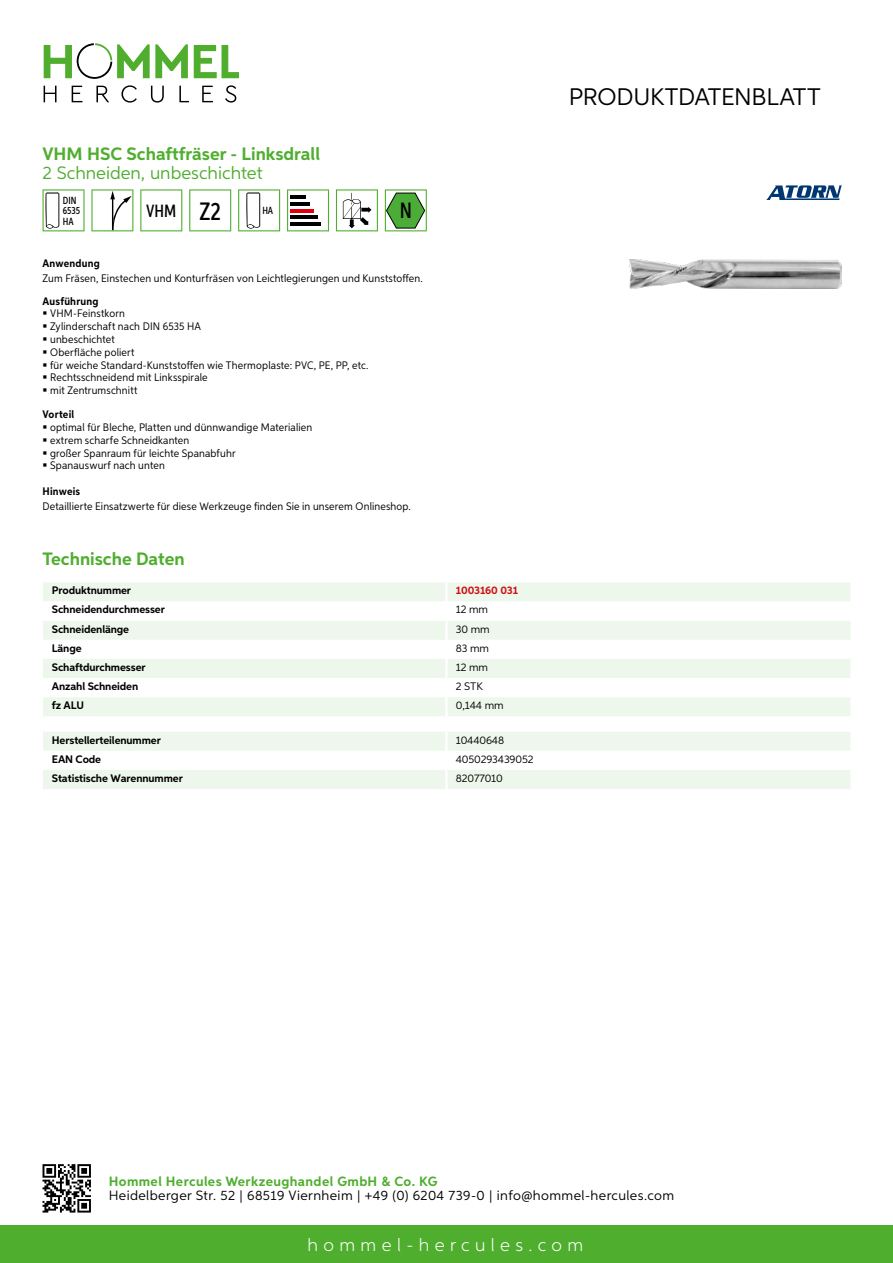
<style>
.page{position:relative;width:893px;height:1263px;background:#fff}
.page>*{position:absolute;margin:0;border:0;box-sizing:border-box;transform-origin:0 0}
.t1{font:24px "Aspira";letter-spacing:-.01em;color:#000}
.t2{font:500 22.2px "Aspira XX Nar";color:#000}
.t3{font:700 18px "Aspira";color:#50ae2f}
.t4{font:18px "Aspira";color:#50ae2f}
.t5{font:300 18px "Aspira";letter-spacing:.3em;color:#fff}
.t6{font:500 17.85px "Aspira XX Nar";color:#000}
.t7{font:13.5px "Aspira";letter-spacing:.03em;color:#000}
.t8{font:700 13.5px "Aspira";letter-spacing:.03em;color:#50ae2f}
.t9{font:10.95px/12.8px "Aspira Nar";letter-spacing:.015em;color:#000}
.t10{font:700 10.95px "Aspira";letter-spacing:-.01em;color:#000}
.t11{font:10.95px "Aspira";letter-spacing:-.01em;color:#000}
.t12{font:700 10.95px "Aspira Nar";letter-spacing:.02em;color:#000}
.t13{font:700 10.95px "Aspira";letter-spacing:-.01em;color:#cd1013}
.t14{font:500 10.35px/10.4px "Aspira XX Nar";color:#000}
.s1{font-size:25.2px}
</style>
<div class="page">
<div style="left:0;top:1226px;width:893px;height:37px;background:#50ae2f"></div>
<svg style="left:43px;top:1164px;width:48px;height:48px"></svg>
<svg style="left:194px;top:45px;width:45px;height:33px"></svg>
<svg style="left:44px;top:43px;width:144px;height:36px"></svg>
<svg style="left:44px;top:86px;width:13px;height:16px"></svg>
<svg style="left:72px;top:86px;width:10px;height:16px"></svg>
<svg style="left:96px;top:86px;width:13px;height:16px"></svg>
<svg style="left:121px;top:85px;width:16px;height:18px"></svg>
<svg style="left:151px;top:86px;width:13px;height:17px"></svg>
<svg style="left:179px;top:86px;width:10px;height:16px"></svg>
<svg style="left:202px;top:86px;width:11px;height:16px"></svg>
<svg style="left:225px;top:85px;width:11px;height:18px"></svg>
<div style="left:43px;top:582px;width:807px;height:134px;background:#eef7eb"></div>
<svg style="left:43px;top:601px;width:807px;height:96px"></svg>
<hr style="left:445px;top:582px;width:3px;height:19px;background:#fff">
<hr style="left:445px;top:601px;width:3px;height:20px;background:#fff">
<hr style="left:445px;top:621px;width:3px;height:19px;background:#fff">
<hr style="left:445px;top:640px;width:3px;height:19px;background:#fff">
<hr style="left:445px;top:659px;width:3px;height:19px;background:#fff">
<hr style="left:445px;top:678px;width:3px;height:19px;background:#fff">
<hr style="left:445px;top:697px;width:3px;height:19px;background:#fff">
<svg style="left:43px;top:732px;width:807px;height:57px"></svg>
<hr style="left:445px;top:770px;width:3px;height:19px;background:#fff">
<svg style="left:43px;top:189px;width:42px;height:42px"></svg>
<svg style="left:91px;top:189px;width:42px;height:42px"></svg>
<svg style="left:140px;top:189px;width:42px;height:42px"></svg>
<svg style="left:189px;top:189px;width:42px;height:42px"></svg>
<svg style="left:238px;top:189px;width:42px;height:42px"></svg>
<svg style="left:287px;top:189px;width:42px;height:42px"></svg>
<hr style="left:290px;top:196px;width:16px;height:3px;background:#000">
<hr style="left:290px;top:202px;width:20px;height:4px;background:#000">
<hr style="left:290px;top:209px;width:24px;height:3px;background:#e3000b">
<hr style="left:290px;top:216px;width:27px;height:3px;background:#000">
<hr style="left:290px;top:222px;width:31px;height:4px;background:#000">
<svg style="left:336px;top:189px;width:42px;height:42px"></svg>
<svg style="left:385px;top:189px;width:42px;height:42px"></svg>
<img style="left:629px;top:259px;width:213px;height:30px">
<svg style="left:766px;top:185px;width:76px;height:15px"></svg>
<h3 class="t3" style="left:43px;top:142px;width:279px">VHM HSC Schaftfräser - Linksdrall</h3>
<h3 class="t4" style="left:43px;top:162px;width:222px">2 Schneiden, unbeschichtet</h3>
<p class="t14" style="left:63px;top:195px;width:19px">DIN<br>6535<br>HA</p>
<h3 class="t6" style="left:146px;top:200px;width:76px">VHM <span class="s1">Z2</span></h3>
<p class="t14" style="left:262px;top:205px;width:12px">HA</p>
<h2 class="t2" style="left:400px;top:197px;width:14px">N</h2>
<p class="t12" style="left:43px;top:257px;width:59px">Anwendung</p>
<p class="t9" style="left:43px;top:272px;width:382px">Zum Fräsen, Einstechen und Konturfräsen von Leichtlegierungen und Kunststoffen.</p>
<p class="t12" style="left:43px;top:294px;width:58px">Ausführung</p>
<p class="t9" style="left:50px;top:307px;width:320px">VHM-Feinstkorn<br>Zylinderschaft nach DIN 6535 HA<br>unbeschichtet<br>Oberfläche poliert<br>für weiche Standard-Kunststoffen wie Thermoplaste: PVC, PE, PP, etc.<br>Rechtsschneidend mit Linksspirale<br>mit Zentrumschnitt</p>
<p class="t12" style="left:43px;top:408px;width:33px">Vorteil</p>
<p class="t9" style="left:50px;top:421px;width:264px">optimal für Bleche, Platten und dünnwandige Materialien extrem scharfe Schneidkanten<br>großer Spanraum für leichte Spanabfuhr<br>Spanauswurf nach unten</p>
<p class="t12" style="left:43px;top:484px;width:39px">Hinweis</p>
<p class="t9" style="left:43px;top:499px;width:370px">Detaillierte Einsatzwerte für diese Werkzeuge finden Sie in unserem Onlineshop.</p>
<h3 class="t3" style="left:43px;top:548px;width:144px">Technische Daten</h3>
<p class="t10" style="left:52px;top:584px;width:81px">Produktnummer</p>
<p class="t13" style="left:456px;top:584px;width:64px">1003160 031</p>
<p class="t10" style="left:52px;top:603px;width:115px">Schneidendurchmesser</p>
<p class="t11" style="left:456px;top:603px;width:34px">12 mm</p>
<p class="t10" style="left:52px;top:622px;width:79px">Schneidenlänge</p>
<p class="t11" style="left:456px;top:622px;width:35px">30 mm</p>
<p class="t10" style="left:52px;top:641px;width:31px">Länge</p>
<p class="t11" style="left:456px;top:641px;width:35px">83 mm</p>
<p class="t10" style="left:52px;top:660px;width:95px">Schaftdurchmesser</p>
<p class="t11" style="left:456px;top:660px;width:34px">12 mm</p>
<p class="t10" style="left:52px;top:679px;width:88px">Anzahl Schneiden</p>
<p class="t11" style="left:456px;top:679px;width:22px">2 STK</p>
<p class="t10" style="left:52px;top:699px;width:34px">fz ALU</p>
<p class="t11" style="left:456px;top:699px;width:49px">0,144 mm</p>
<p class="t10" style="left:52px;top:733px;width:111px">Herstellerteilenummer</p>
<p class="t11" style="left:456px;top:733px;width:50px">10440648</p>
<p class="t10" style="left:52px;top:752px;width:51px">EAN Code</p>
<p class="t11" style="left:456px;top:752px;width:79px">4050293439052</p>
<p class="t10" style="left:52px;top:771px;width:132px">Statistische Warennummer</p>
<p class="t11" style="left:456px;top:771px;width:49px">82077010</p>
<h1 class="t1" style="left:569px;top:82px;width:253px">Produktdatenblatt</h1>
<p class="t8" style="left:109px;top:1172px;width:330px">Hommel Hercules Werkzeughandel GmbH &amp; Co. KG</p>
<p class="t7" style="left:109px;top:1187px;width:567px">Heidelberger Str. 52 | 68519 Viernheim | +49 (0) 6204 739-0 | info@hommel-hercules.com</p>
<h3 class="t5" style="left:307px;top:1234px;width:277px">hommel-hercules.com</h3>
</div>
